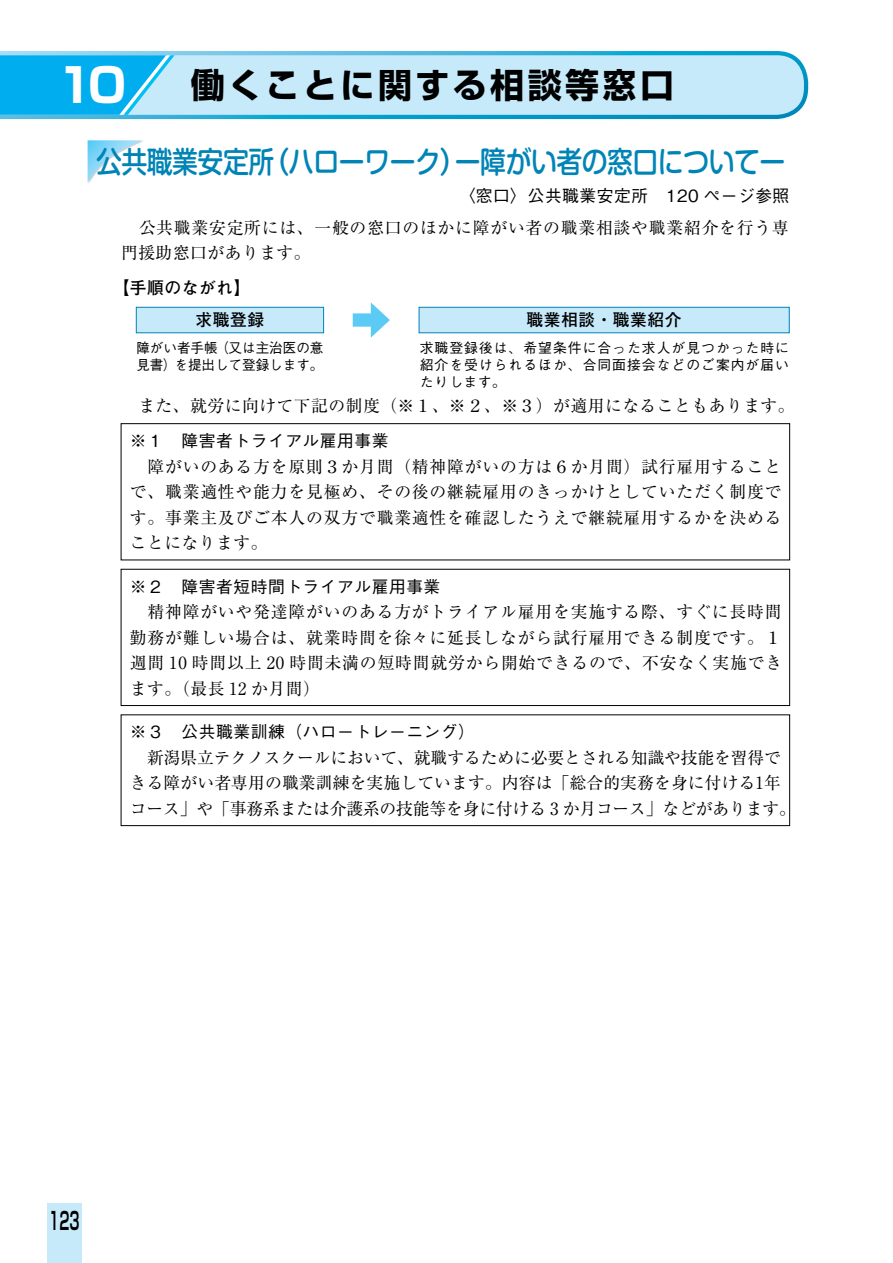
<style>
.page{position:relative;width:893px;height:1263px;background:#fff}
.page>*{position:absolute;margin:0;border:0;box-sizing:border-box;transform-origin:0 0}
.t1{font:700 46.8px "Shin Go Pro";color:#fff}
.t2{font:700 34.05px "Shin Go Pro";letter-spacing:.1em;color:#000}
.t3{font:500 29.7px "Shin M Go Pro";letter-spacing:-.02em;color:#0084b6;scale:.87 1}
.t4{font:700 24.15px "Shin Go Pro De";color:#000;scale:.55 1}
.t5{font:16.8px/25.5px "Ryumin Pro";letter-spacing:.05em;color:#000}
.t6{font:16.8px/25.5px "Ryumin Pro";letter-spacing:-.005em;color:#000}
.t7{font:500 16.8px "Gothic BBB Pro";letter-spacing:.03em;color:#000}
.t8{font:16.8px "Ryumin Pro";letter-spacing:.03em;color:#000}
.t9{font:700 16.8px/32.2px "Futo Go B101 Pro";letter-spacing:.03em;color:#000}
.t10{font:500 16.8px "Gothic BBB Pr 6 N";letter-spacing:.03em;color:#000}
.t11{font:500 13.8px/17px "Gothic BBB Pr 6 N";letter-spacing:.07em;color:#000;text-align:justify}
.t12{font:500 13.8px/17px "Gothic BBB Pr 6 N";color:#000}
</style>
<div class="page">
<svg style="left:0;top:51px;width:808px;height:68px;background:#3bb1d7"></svg>
<div style="left:175px;top:55px;width:629px;height:60px;background:#c7eafb"></div>
<svg style="left:0;top:55px;width:175px;height:60px;background:#22b8f1"></svg>
<div style="left:121px;top:423px;width:669px;height:137px;border:1px solid #000"></div>
<div style="left:121px;top:569px;width:669px;height:137px;border:1px solid #000"></div>
<div style="left:121px;top:715px;width:669px;height:111px;border:1px solid #000"></div>
<div style="left:136px;top:307px;width:188px;height:26px;background:#c7eafb"></div>
<div style="left:136px;top:307px;width:188px;height:26px;border:1px solid #0084b6"></div>
<div style="left:419px;top:307px;width:370px;height:26px;background:#c7eafb"></div>
<div style="left:419px;top:307px;width:371px;height:26px;border:1px solid #0084b6"></div>
<svg style="left:88px;top:140px;width:55px;height:43px"></svg>
<svg style="left:353px;top:302px;width:37px;height:36px"></svg>
<div style="left:48px;top:1203px;width:34px;height:60px;background:#c7eafb"></div>
<h1 class="t1" style="left:56px;top:48px;width:71px">10</h1>
<h2 class="t2" style="left:191px;top:58px;width:485px">働くことに関する相談等窓口</h2>
<h3 class="t3" style="left:96px;top:138px;width:794px">公共職業安定所（ハローワーク）ー障がい者の窓口についてー</h3>
<p class="t10" style="left:459px;top:182px;width:332px">〈窓口〉公共職業安定所 120 ページ参照</p>
<p class="t5" style="left:121px;top:214px;width:669px">　公共職業安定所には、一般の窓口のほかに障がい者の職業相談や職業紹介を行う専門援助窓口があります。</p>
<p class="t9" style="left:196px;top:269px;width:70px;text-indent:-83px">【手順のながれ】求職登録</p>
<p class="t9" style="left:527px;top:302px;width:157px">職業相談・職業紹介</p>
<p class="t12" style="left:136px;top:338px;width:189px">障がい者手帳（又は主治医の意見書）を提出して登録します。</p>
<p class="t11" style="left:420px;top:338px;width:371px">求職登録後は、希望条件に合った求人が見つかった時に紹介を受けられるほか、合同面接会などのご案内が届いたりします。</p>
<p class="t8" style="left:121px;top:393px;width:675px">　また、就労に向けて下記の制度（※１、※２、※３）が適用になることもあります。</p>
<p class="t7" style="left:130px;top:427px;width:260px">※１　障害者トライアル雇用事業</p>
<p class="t5" style="left:130px;top:452px;width:653px;text-align:justify">　障がいのある方を原則３か月間（精神障がいの方は６か月間）試行雇用することで、職業適性や能力を見極め、その後の継続雇用のきっかけとしていただく制度です。事業主及びご本人の双方で職業適性を確認したうえで継続雇用するかを決めることになります。</p>
<p class="t7" style="left:130px;top:573px;width:312px">※２　障害者短時間トライアル雇用事業</p>
<p class="t5" style="left:130px;top:624px;width:654px">勤務が難しい場合は、就業時間を徐々に延長しながら試行雇用できる制度です。１週間 10 時間以上 20 時間未満の短時間就労から開始できるので、不安なく実施でき</p>
<p class="t5" style="left:130px;top:598px;width:653px">　精神障がいや発達障がいのある方がトライアル雇用を実施する際、すぐに長時間</p>
<p class="t5" style="left:130px;top:675px;width:192px">ます。（最長 12 か月間）</p>
<p class="t7" style="left:130px;top:718px;width:347px">※３　公共職業訓練（ハロートレーニング）</p>
<p class="t6" style="left:130px;top:744px;width:668px;text-indent:17px">新潟県立テクノスクールにおいて、就職するために必要とされる知識や技能を習得できる障がい者専用の職業訓練を実施しています。内容は「総合的実務を身に付ける1年コース」や「事務系または介護系の技能等を身に付ける 3 か月コース」などがあります。</p>
<h3 class="t4" style="left:49px;top:1201px;width:57px">123</h3>
</div>
